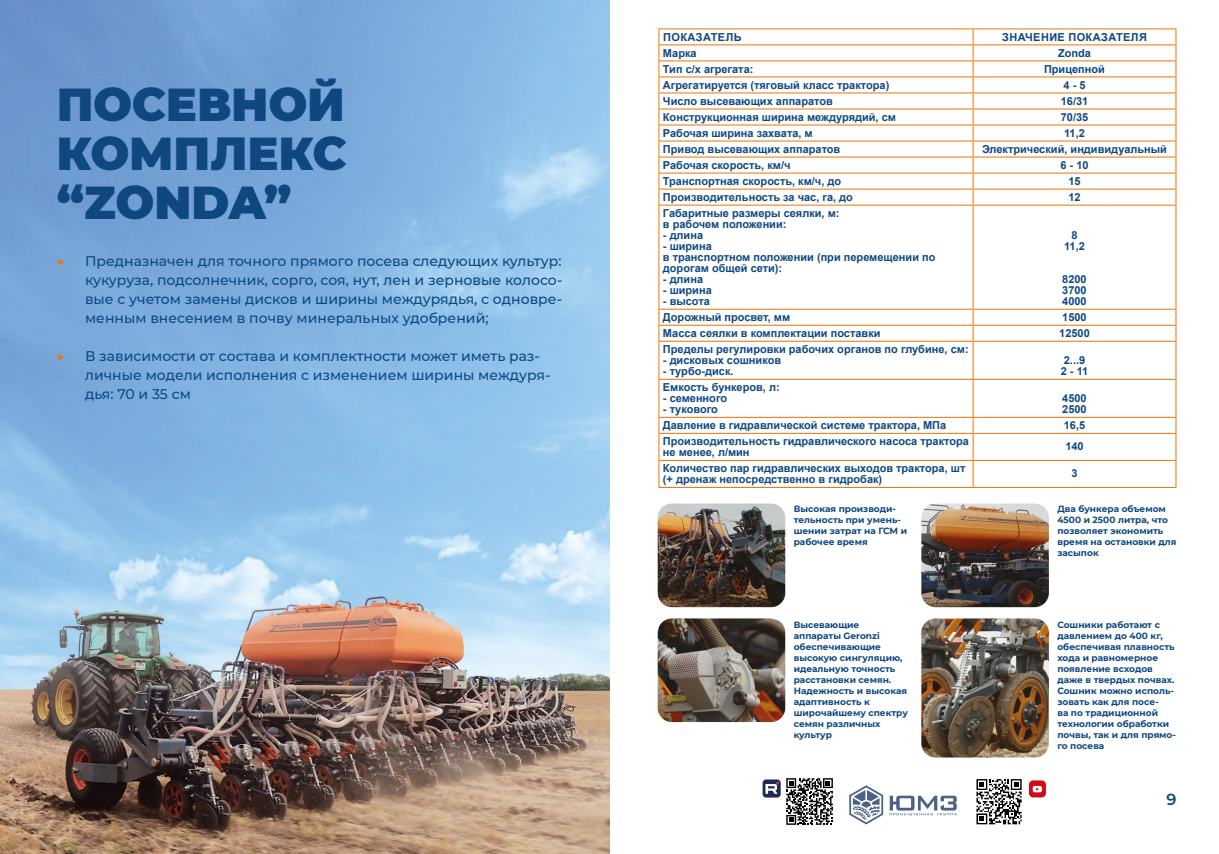
<style>
.page{position:relative;width:1219px;height:854px;background:#fff}
.page>*{position:absolute;margin:0;border:0;box-sizing:border-box;transform-origin:0 0}
.t1{font:900 46px/49px "Montserrat";color:#0f4881;text-align:justify}
.t2{font:600 16px "Montserrat";color:#0f4881}
.t3{font:500 14px/19px "Montserrat";color:#0f4881;text-align:justify}
.t4{font:500 14px "Montserrat";color:#ee7402}
.t5{font:700 11px/11px "Arial";color:#0f4881}
.t6{font:700 11px "Arial";letter-spacing:.035em;color:#0f4881}
.t7{font:700 9px/11px "Montserrat";color:#0f4881}
</style>
<div class="page">
<svg style="left:786px;top:824px;width:46px;height:1px"></svg>
<svg style="left:763px;top:778px;width:70px;height:46px"></svg>
<svg style="left:849px;top:785px;width:34px;height:39px"></svg>
<svg style="left:890px;top:795px;width:67px;height:20px"></svg>
<img style="left:0;top:0;width:609px;height:853px">
<hr style="left:658px;top:28px;width:315px;height:1px;background:#ee7402">
<hr style="left:658px;top:204px;width:315px;height:1px;background:#ee7402">
<hr style="left:658px;top:205px;width:1px;height:103px;background:#ee7402">
<hr style="left:658px;top:308px;width:315px;height:1px;background:#ee7402">
<hr style="left:658px;top:324px;width:315px;height:1px;background:#ee7402">
<svg style="left:658px;top:309px;width:1px;height:31px"></svg>
<hr style="left:658px;top:340px;width:315px;height:1px;background:#ee7402">
<hr style="left:658px;top:341px;width:1px;height:37px;background:#ee7402">
<hr style="left:658px;top:378px;width:315px;height:1px;background:#ee7402">
<hr style="left:658px;top:379px;width:1px;height:37px;background:#ee7402">
<hr style="left:658px;top:416px;width:315px;height:1px;background:#ee7402">
<hr style="left:658px;top:432px;width:315px;height:1px;background:#ee7402">
<hr style="left:658px;top:459px;width:315px;height:1px;background:#ee7402">
<svg style="left:658px;top:417px;width:1px;height:70px"></svg>
<hr style="left:658px;top:487px;width:315px;height:1px;background:#ee7402">
<hr style="left:973px;top:28px;width:203px;height:1px;background:#ee7402">
<svg style="left:658px;top:29px;width:518px;height:175px"></svg>
<hr style="left:973px;top:204px;width:203px;height:1px;background:#ee7402">
<hr style="left:973px;top:205px;width:1px;height:103px;background:#ee7402">
<hr style="left:1175px;top:205px;width:1px;height:103px;background:#ee7402">
<hr style="left:973px;top:308px;width:203px;height:1px;background:#ee7402">
<hr style="left:973px;top:324px;width:203px;height:1px;background:#ee7402">
<svg style="left:973px;top:309px;width:1px;height:31px"></svg>
<svg style="left:1175px;top:309px;width:1px;height:31px"></svg>
<hr style="left:973px;top:340px;width:203px;height:1px;background:#ee7402">
<hr style="left:973px;top:341px;width:1px;height:37px;background:#ee7402">
<hr style="left:1175px;top:341px;width:1px;height:37px;background:#ee7402">
<hr style="left:973px;top:378px;width:203px;height:1px;background:#ee7402">
<hr style="left:973px;top:379px;width:1px;height:37px;background:#ee7402">
<hr style="left:1175px;top:379px;width:1px;height:37px;background:#ee7402">
<hr style="left:973px;top:416px;width:203px;height:1px;background:#ee7402">
<hr style="left:973px;top:432px;width:203px;height:1px;background:#ee7402">
<hr style="left:973px;top:459px;width:203px;height:1px;background:#ee7402">
<svg style="left:973px;top:417px;width:1px;height:70px"></svg>
<svg style="left:1175px;top:417px;width:1px;height:70px"></svg>
<hr style="left:973px;top:487px;width:203px;height:1px;background:#ee7402">
<img style="left:658px;top:503px;width:127px;height:104px">
<img style="left:921px;top:503px;width:128px;height:104px">
<img style="left:658px;top:618px;width:127px;height:103px">
<img style="left:921px;top:618px;width:128px;height:139px">
<svg style="left:976px;top:779px;width:46px;height:46px"></svg>
<div style="left:1029px;top:780px;width:17px;height:17px;background:#d20a11;border-radius:4px"></div>
<svg style="left:1033px;top:785px;width:9px;height:7px"></svg>
<h1 class="t1" style="left:57px;top:77px;width:291px">ПОСЕВНОЙ КОМПЛЕКС “ZONDA”</h1>
<p class="t4" style="left:57px;top:251px;width:10px">▶</p>
<p class="t3" style="left:85px;top:251px;width:479px">Предназначен для точного прямого посева следующих культур: кукуруза, подсолнечник, сорго, соя, нут, лен и зерновые колосо&shy;вые с учетом замены дисков и ширины междурядья, с одновре&shy;менным внесением в почву минеральных удобрений;</p>
<p class="t4" style="left:57px;top:346px;width:10px">▶</p>
<p class="t3" style="left:85px;top:346px;width:467px;text-align:left">В зависимости от состава и комплектности может иметь раз&shy;личные модели исполнения с изменением ширины междуря&shy;дья: 70 и 35 см</p>
<p class="t6" style="left:663px;top:29px;width:80px">ПОКАЗАТЕЛЬ</p>
<p class="t6" style="left:1002px;top:29px;width:146px">ЗНАЧЕНИЕ ПОКАЗАТЕЛЯ</p>
<p class="t5" style="left:663px;top:48px;width:35px">Марка</p>
<p class="t5" style="left:1058px;top:48px;width:35px">Zonda</p>
<p class="t5" style="left:663px;top:64px;width:92px">Тип с/х агрегата:</p>
<p class="t5" style="left:1044px;top:64px;width:63px">Прицепной</p>
<p class="t5" style="left:663px;top:80px;width:228px">Агрегатируется (тяговый класс трактора)</p>
<p class="t5" style="left:1063px;top:80px;width:24px">4 - 5</p>
<p class="t5" style="left:663px;top:96px;width:172px">Число высевающих аппаратов</p>
<p class="t5" style="left:1061px;top:96px;width:29px">16/31</p>
<p class="t5" style="left:663px;top:112px;width:235px">Конструкционная ширина междурядий, см</p>
<p class="t5" style="left:1061px;top:112px;width:29px">70/35</p>
<p class="t5" style="left:663px;top:128px;width:151px">Рабочая ширина захвата, м</p>
<p class="t5" style="left:1064px;top:128px;width:22px">11,2</p>
<p class="t5" style="left:663px;top:144px;width:179px">Привод высевающих аппаратов</p>
<p class="t5" style="left:982px;top:144px;width:186px">Электрический, индивидуальный</p>
<p class="t5" style="left:663px;top:160px;width:129px">Рабочая скорость, км/ч</p>
<p class="t5" style="left:1060px;top:160px;width:30px">6 - 10</p>
<p class="t5" style="left:663px;top:176px;width:180px">Транспортная скорость, км/ч, до</p>
<p class="t5" style="left:1068px;top:176px;width:14px">15</p>
<p class="t5" style="left:663px;top:192px;width:192px">Производительность за час, га, до</p>
<p class="t5" style="left:1068px;top:192px;width:14px">12</p>
<p class="t5" style="left:663px;top:208px;width:178px">Габаритные размеры сеялки, м: в рабочем положении:</p>
<p class="t5" style="left:663px;top:230px;width:42px">- длина</p>
<p class="t5" style="left:663px;top:241px;width:274px">- ширина<br>в транспортном положении (при перемещении по дорогам общей сети):</p>
<p class="t5" style="left:663px;top:274px;width:42px">- длина</p>
<p class="t5" style="left:663px;top:285px;width:50px">- ширина</p>
<p class="t5" style="left:663px;top:296px;width:48px">- высота</p>
<p class="t5" style="left:1064px;top:230px;width:22px;text-align:center">8<br>11,2</p>
<p class="t5" style="left:1062px;top:274px;width:26px;text-align:justify">8200<br>3700<br>4000</p>
<p class="t5" style="left:663px;top:312px;width:129px">Дорожный просвет, мм</p>
<p class="t5" style="left:1062px;top:312px;width:26px">1500</p>
<p class="t5" style="left:663px;top:328px;width:219px">Масса сеялки в комплектации поставки</p>
<p class="t5" style="left:1059px;top:328px;width:32px">12500</p>
<p class="t5" style="left:663px;top:344px;width:307px">Пределы регулировки рабочих органов по глубине, см:</p>
<p class="t5" style="left:663px;top:355px;width:120px">- дисковых сошников</p>
<p class="t5" style="left:663px;top:366px;width:72px">- турбо-диск.</p>
<p class="t5" style="left:1061px;top:355px;width:29px">2...9<br>2 - 11</p>
<p class="t5" style="left:663px;top:382px;width:118px">Емкость бункеров, л:</p>
<p class="t5" style="left:663px;top:393px;width:66px">- семенного</p>
<p class="t5" style="left:663px;top:404px;width:57px">- тукового</p>
<p class="t5" style="left:1062px;top:393px;width:26px">4500<br>2500</p>
<p class="t5" style="left:663px;top:420px;width:285px">Давление в гидравлической системе трактора, МПа</p>
<p class="t5" style="left:1064px;top:420px;width:23px">16,5</p>
<p class="t5" style="left:663px;top:436px;width:308px">Производительность гидравлического насоса трактора не менее, л/мин</p>
<p class="t5" style="left:1065px;top:440px;width:20px">140</p>
<p class="t5" style="left:663px;top:463px;width:304px">Количество пар гидравлических выходов трактора, шт (+ дренаж непосредственно в гидробак)</p>
<p class="t5" style="left:1071px;top:467px;width:8px">3</p>
<p class="t7" style="left:794px;top:502px;width:115px">Высокая производи&shy;тельность при умень&shy;шении затрат на ГСМ и рабочее время</p>
<p class="t7" style="left:1057px;top:502px;width:121px">Два бункера объемом<br>4500 и 2500 литра, что позволяет экономить время на остановки для засыпок</p>
<p class="t7" style="left:794px;top:618px;width:116px">Высевающие аппараты Geronzi обеспечивающие высокую сингуляцию, идеальную точность расстановки семян.<br>Надежность и высокая адаптивность к широчайшему спектру семян различных культур</p>
<p class="t7" style="left:1057px;top:618px;width:120px">Сошники работают с давлением до 400 кг, обеспечивая плавность хода и равномерное появление всходов даже в твердых почвах.<br>Сошник можно исполь&shy;зовать как для посе-<br>ва по традиционной технологии обработки почвы, так и для прямо&shy;го посева</p>
<h2 class="t2" style="left:1166px;top:787px;width:12px">9</h2>
</div>
